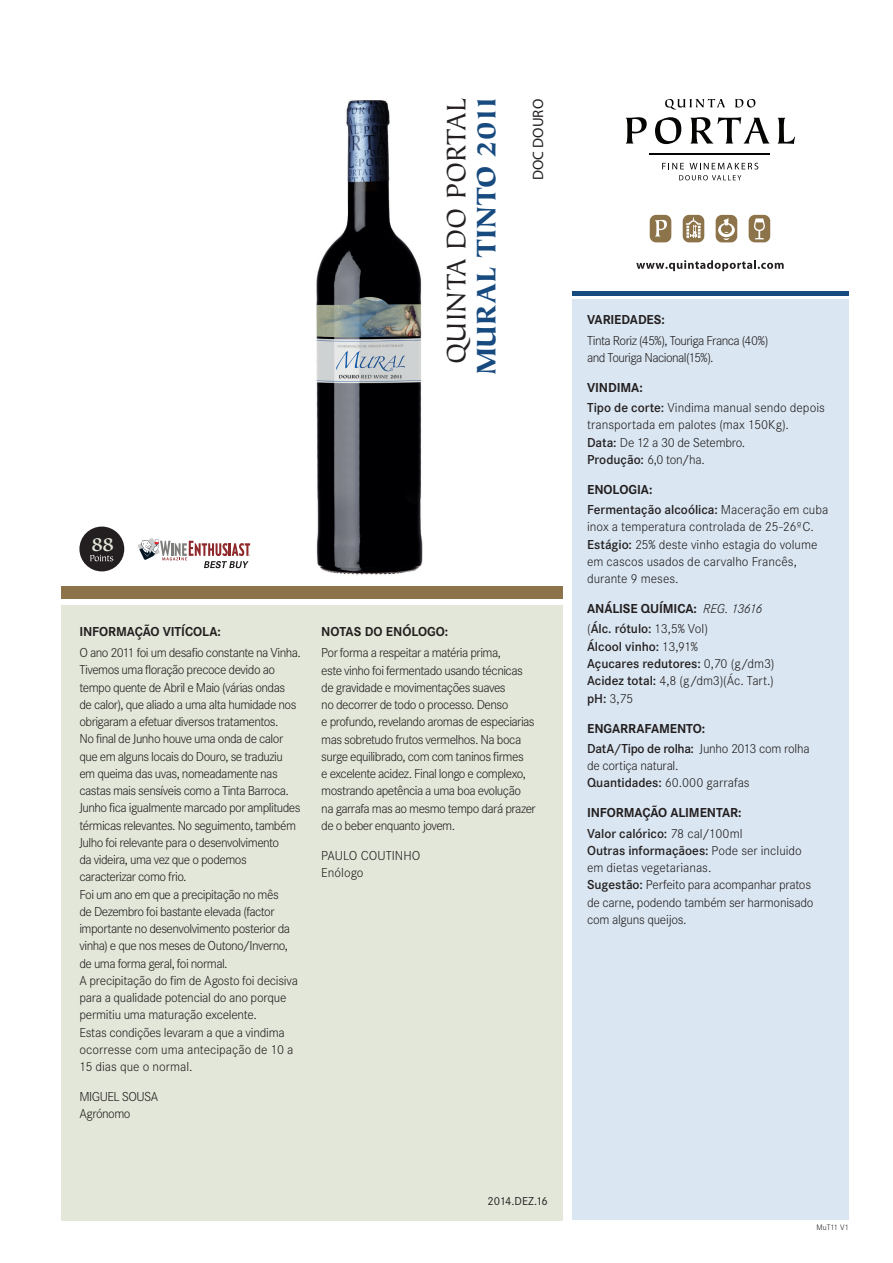
<style>
.page{position:relative;width:893px;height:1263px;background:#fff}
.page>*{position:absolute;margin:0;border:0;box-sizing:border-box;transform-origin:0 0}
.t1{font:30px "Tiepolo";color:#231f20}
.t2{font:900 30px "Tiepolo";color:#174a7e}
.t3{font:700 21.3px "Tiepolo LT";color:#e3e7d9}
.t4{font:15px "Myriad Pro";color:#231f20}
.t5{font:300 13.5px/17.2px "Corporate S";letter-spacing:-.04em;color:#231f20}
.t6{font:300 13.5px/17.2px "Corporate S";color:#231f20}
.t7{font:300 13.5px/17.2px "Corporate S";letter-spacing:-.02em;color:#231f20}
.t8{font:600 13.5px/17.2px "Corporate S";letter-spacing:-.005em;color:#231f20}
.t9{font:700 13.5px/20.2px "Corporate S";letter-spacing:-.005em;color:#231f20}
.t10{font:12px "Corporate S";letter-spacing:-.03em;color:#231f20}
.t11{font:300 8.25px "Corporate S";color:#231f20}
.s1{font-weight:700}
.s2{font-weight:600}
.s3{font-weight:300}
.s4{font-weight:300;font-style:italic}
</style>
<div class="page">
<hr style="left:649px;top:153px;width:120px;height:2px;background:#050504">
<svg style="left:662px;top:163px;width:96px;height:17px"></svg>
<svg style="left:625px;top:99px;width:170px;height:45px"></svg>
<img style="left:316px;top:100px;width:107px;height:475px">
<div style="left:573px;top:300px;width:276px;height:920px;background:#dae6f1"></div>
<hr style="left:573px;top:291px;width:276px;height:4px;background:#174a7e">
<svg style="left:650px;top:215px;width:120px;height:27px"></svg>
<div style="left:61px;top:605px;width:502px;height:615px;background:#e3e7d9"></div>
<div style="left:61px;top:586px;width:502px;height:12px;background:#8c734a"></div>
<svg style="left:636px;top:260px;width:148px;height:11px"></svg>
<div style="left:79px;top:527px;width:45px;height:44px;background:#231f20;border-radius:50%"></div>
<svg style="left:90px;top:555px;width:23px;height:6px"></svg>
<svg style="left:138px;top:538px;width:112px;height:30px"></svg>
<h1 class="t1" style="left:440px;top:364px;width:267px;rotate:-90deg">QUINTA DO PORTAL</h1>
<h1 class="t2" style="left:469px;top:375px;width:284px;rotate:-90deg">MURAL TINTO 2011</h1>
<p class="t4" style="left:529px;top:180px;width:82px;rotate:-90deg">DOC DOURO</p>
<h2 class="t3" style="left:91px;top:531px;width:25px">88</h2>
<p class="t9" style="left:79px;top:621px;width:143px">INFORMAÇÃO VITÍCOLA:</p>
<p class="t5" style="left:79px;top:644px;width:223px">O ano 2011 foi um desafio constante na Vinha.<br>Tivemos uma floração precoce devido ao tempo quente de Abril e Maio (várias ondas de calor), que aliado a uma alta humidade nos obrigaram a efetuar diversos tratamentos.<br>No final de Junho houve uma onda de calor que em alguns locais do Douro, se traduziu em queima das uvas, nomeadamente nas castas mais sensíveis como a Tinta Barroca.<br>Junho fica igualmente marcado por amplitudes térmicas relevantes. No seguimento, também Julho foi relevante para o desenvolvimento<br>da videira, uma vez que o podemos caracterizar como frio.<br>Foi um ano em que a precipitação no mês<br>de Dezembro foi bastante elevada (factor importante no desenvolvimento posterior da vinha) e que nos meses de Outono/Inverno, de uma forma geral, foi normal.<br>A precipitação do fim de Agosto foi decisiva para a qualidade potencial do ano porque permitiu uma maturação excelente.<br>Estas condições levaram a que a vindima ocorresse com uma antecipação de 10 a 15 dias que o normal.</p>
<p class="t5" style="left:79px;top:1088px;width:80px">MIGUEL SOUSA<br>Agrónomo</p>
<p class="t9" style="left:321px;top:621px;width:129px">NOTAS DO ENÓLOGO:</p>
<p class="t5" style="left:321px;top:644px;width:216px">Por forma a respeitar a matéria prima,<br>este vinho foi fermentado usando técnicas de gravidade e movimentações suaves<br>no decorrer de todo o processo. Denso<br>e profundo, revelando aromas de especiarias mas sobretudo frutos vermelhos. Na boca surge equilibrado, com com taninos firmes<br>e excelente acidez. Final longo e complexo, mostrando apetência a uma boa evolução na garrafa mas ao mesmo tempo dará prazer de o beber enquanto jovem.</p>
<p class="t6" style="left:321px;top:847px;width:101px">PAULO COUTINHO<br>Enólogo</p>
<p class="t10" style="left:487px;top:1194px;width:62px">2014.DEZ.16</p>
<p class="t9" style="left:587px;top:310px;width:79px">VARIEDADES:</p>
<p class="t5" style="left:587px;top:332px;width:183px">Tinta Roriz (45%), Touriga Franca (40%) and Touriga Nacional(15%).</p>
<p class="t6" style="left:587px;top:377px;width:239px;line-height:20.2px"><span class="s1">VINDIMA:<br></span><span class="s2">Tipo de corte:</span> Vindima manual sendo depois</p>
<p class="t6" style="left:587px;top:416px;width:203px">transportada em palotes (max 150Kg).<br><span class="s2">Data:</span> De 12 a 30 de Setembro.<br><span class="s2">Produção:</span> 6,0 ton/ha.</p>
<p class="t8" style="left:587px;top:479px;width:243px;line-height:20.2px"><span class="s1">ENOLOGIA:<br></span>Fermentação alcoólica: <span class="s3">Maceração em cuba</span></p>
<p class="t6" style="left:587px;top:518px;width:232px">inox a temperatura controlada de 25-26ºC.<br><span class="s2">Estágio:</span> 25% deste vinho estagia do volume em cascos usados de carvalho Francês, durante 9 meses.</p>
<p class="t9" style="left:587px;top:599px;width:177px">ANÁLISE QUÍMICA: <span class="s4">REG. 13616 </span><span class="s3">(</span><span class="s2">Álc. rótulo:</span> <span class="s3">13,5% Vol)</span></p>
<p class="t8" style="left:587px;top:638px;width:189px">Álcool vinho: <span class="s3">13,91%<br></span>Açucares redutores: <span class="s3">0,70 (g/dm3)<br></span>Acidez total: <span class="s3">4,8 (g/dm3)(Ác. Tart.) </span>pH: <span class="s3">3,75</span></p>
<p class="t8" style="left:587px;top:718px;width:224px;line-height:20.2px"><span class="s1">ENGARRAFAMENTO:<br></span>DatA/Tipo de rolha: <span class="s3">Junho 2013 com rolha</span></p>
<p class="t7" style="left:587px;top:757px;width:164px">de cortiça natural.<br><span class="s2">Quantidades:</span> 60.000 garrafas</p>
<p class="t9" style="left:587px;top:803px;width:157px">INFORMAÇÃO ALIMENTAR:<br><span class="s2">Valor calórico:</span> <span class="s3">78 cal/100ml</span></p>
<p class="t7" style="left:587px;top:842px;width:228px"><span class="s2">Outras informaçãoes:</span> Pode ser incluido em dietas vegetarianas.<br><span class="s2">Sugestão:</span> Perfeito para acompanhar pratos de carne, podendo também ser harmonisado com alguns queijos.</p>
<p class="t11" style="left:817px;top:1223px;width:34px">MuT11 V1</p>
</div>
